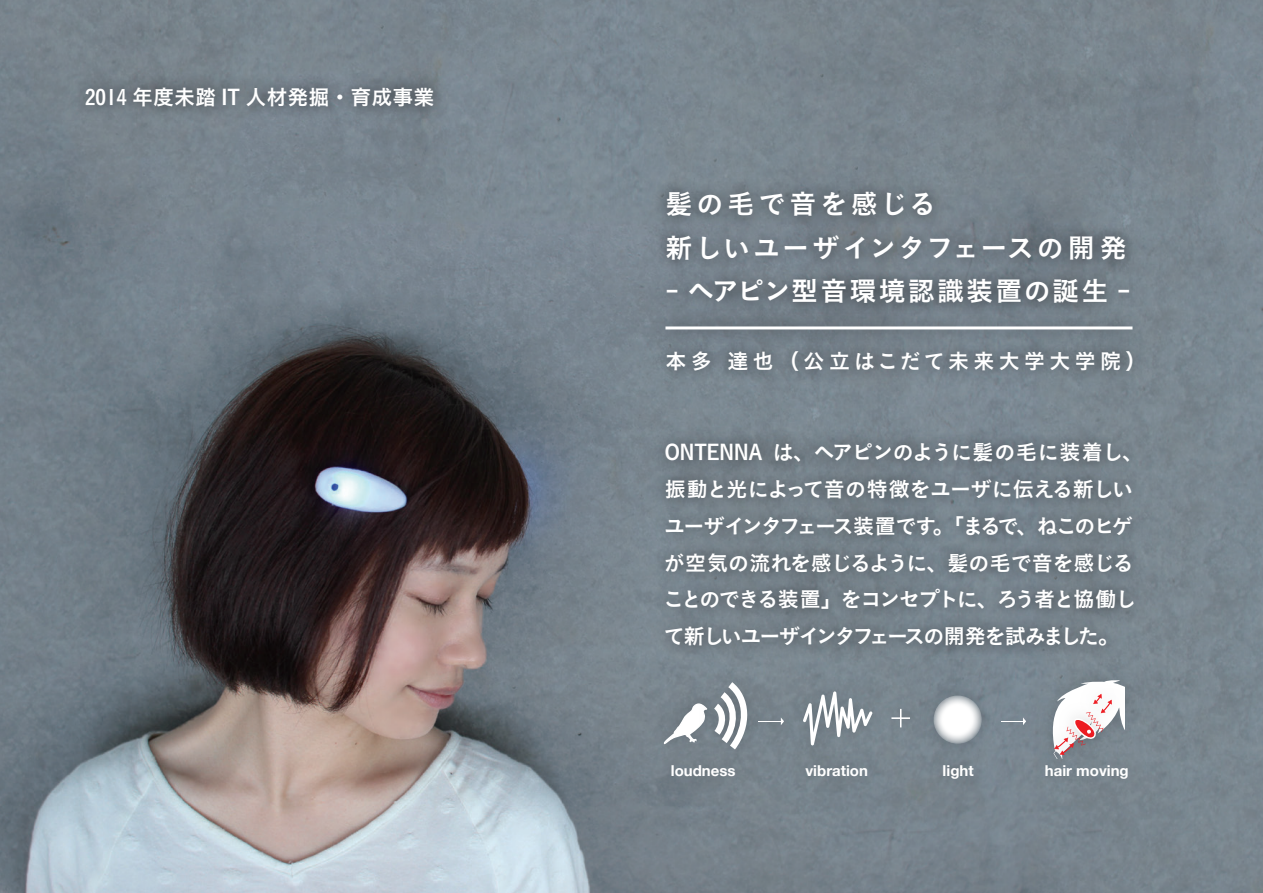
<style>
.page{position:relative;width:1263px;height:893px;background:#fff}
.page>*{position:absolute;margin:0;border:0;box-sizing:border-box;transform-origin:0 0}
.t1{font:27px/43.5px "Koburina Go Std W6";letter-spacing:.1em;color:#fff}
.t2{font:27px "Koburina Go Std W6";letter-spacing:.08em;color:#fff}
.t3{font:21px/36.8px "Koburina Go Std N W6";letter-spacing:-.055em;color:#fff}
.t4{font:21px "Koburina Go Std W6";color:#fff}
.t5{font:21px "Koburina Go Std W6";letter-spacing:.21em;color:#fff}
.t6{font:700 15px "Helvetica Neue";color:#fff}
</style>
<div class="page">
<img style="left:0;top:0;width:1263px;height:893px">
<img style="left:63px;top:64px;width:394px;height:73px">
<img style="left:643px;top:328px;width:520px;height:73px">
<img style="left:643px;top:168px;width:512px;height:136px">
<img style="left:643px;top:304px;width:512px;height:48px">
<hr style="left:665px;top:326px;width:467px;height:3px;background:#fff">
<div style="left:641px;top:681px;width:51px;height:86px;background:#79848d"></div>
<svg style="left:664px;top:703px;width:28px;height:37px"></svg>
<img style="left:692px;top:683px;width:78px;height:89px">
<svg style="left:714px;top:683px;width:38px;height:57px"></svg>
<img style="left:736px;top:695px;width:44px;height:53px">
<svg style="left:758px;top:717px;width:22px;height:8px"></svg>
<img style="left:1005px;top:695px;width:17px;height:53px">
<svg style="left:1005px;top:717px;width:17px;height:8px"></svg>
<div style="left:1022px;top:655px;width:147px;height:176px;background:#79858e"></div>
<img style="left:1031px;top:715px;width:16px;height:25px">
<img style="left:1037px;top:721px;width:10px;height:19px">
<img style="left:1124px;top:683px;width:10px;height:53px">
<img style="left:895px;top:686px;width:16px;height:64px">
<svg style="left:895px;top:709px;width:15px;height:18px"></svg>
<div style="left:780px;top:683px;width:115px;height:85px;background:#79858d"></div>
<svg style="left:803px;top:691px;width:70px;height:49px"></svg>
<svg style="left:1047px;top:683px;width:77px;height:57px"></svg>
<img style="left:911px;top:683px;width:94px;height:84px">
<svg style="left:933px;top:695px;width:49px;height:49px"></svg>
<img style="left:648px;top:740px;width:110px;height:65px">
<div style="left:783px;top:740px;width:108px;height:65px;background:#77838c"></div>
<img style="left:920px;top:740px;width:76px;height:65px">
<div style="left:1022px;top:740px;width:129px;height:65px;background:#79858d"></div>
<img style="left:642px;top:419px;width:516px;height:264px">
<p class="t4" style="left:85px;top:81px;width:351px">2014 年度未踏 IT 人材発掘・育成事業</p>
<p class="t1" style="left:665px;top:183px;width:463px">髪の毛で音を感じる<br>新しいユーザインタフェースの開発</p>
<p class="t2" style="left:665px;top:270px;width:467px">- ヘアピン型音環境認識装置の誕生 -</p>
<p class="t5" style="left:665px;top:345px;width:483px">本多 達也（公立はこだて未来大学大学院）</p>
<p class="t3" style="left:663px;top:435px;width:481px">ONTENNA は、ヘアピンのように髪の毛に装着し、振動と光によって音の特徴をユーザに伝える新しいユーザインタフェース装置です。「まるで、ねこのヒゲが空気の流れを感じるように、髪の毛で音を感じることのできる装置」をコンセプトに、ろう者と協働して新しいユーザインタフェースの開発を試みました。</p>
<p class="t6" style="left:671px;top:759px;width:66px">loudness</p>
<p class="t6" style="left:805px;top:759px;width:64px">vibration</p>
<p class="t6" style="left:942px;top:759px;width:33px">light</p>
<p class="t6" style="left:1045px;top:759px;width:85px">hair moving</p>
</div>
